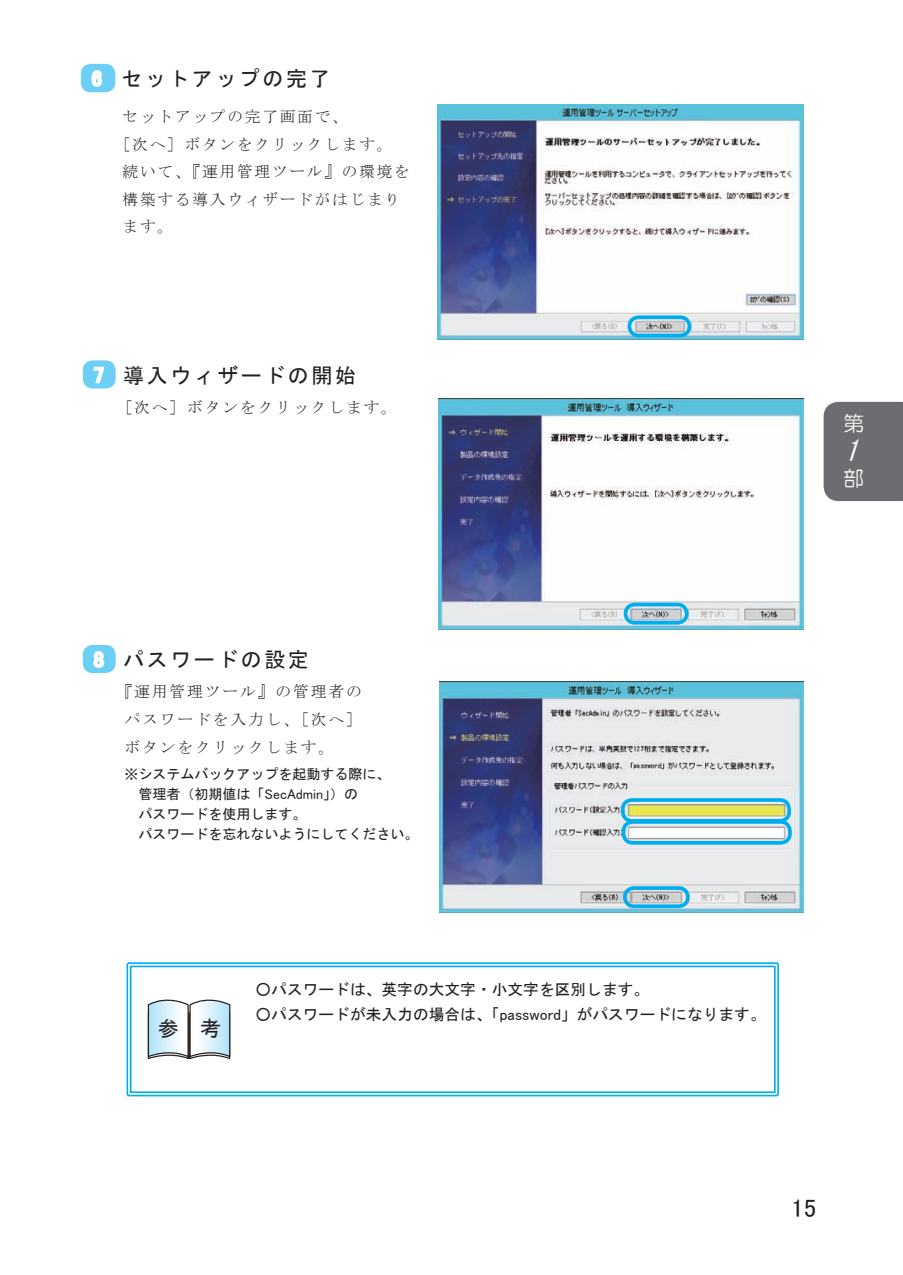
<style>
.page{position:relative;width:903px;height:1275px;background:#fff}
.page>*{position:absolute;margin:0;border:0;box-sizing:border-box;transform-origin:0 0}
.t1{font:italic 28px "MS Gothic";color:#fff;scale:.88 1}
.t2{font:25.2px "MS P Gothic";color:#231f20}
.t3{font:21px "MS Gothic";letter-spacing:.12em;color:#231f20}
.t4{font:21px "HG Maru Gothic MPRO";color:#fff}
.t5{font:15.75px/27.7px "MS Mincho";letter-spacing:.12em;color:#231f20;text-align:justify}
.t6{font:15.75px "MS Gothic";color:#231f20}
.t7{font:14px/20.1px "MS Gothic";color:#231f20}
.s1{font-family:"MS P Gothic";color:#fff}
.s2{font-family:"MS P Gothic"}
</style>
<div class="page">
<div style="left:823px;top:402px;width:80px;height:99px;background:#6c6d70"></div>
<div style="left:81px;top:64px;width:34px;height:28px;background:#6bcff6;border-radius:10px"></div>
<svg style="left:91px;top:70px;width:12px;height:17px"></svg>
<img style="left:437px;top:104px;width:366px;height:236px">
<div style="left:627px;top:315px;width:64px;height:22px;border:4px solid #00aeef;border-radius:9px"></div>
<div style="left:83px;top:360px;width:33px;height:28px;background:#6bcff6;border-radius:10px"></div>
<svg style="left:93px;top:366px;width:11px;height:18px"></svg>
<div style="left:83px;top:645px;width:33px;height:28px;background:#6bcff6;border-radius:10px"></div>
<svg style="left:93px;top:651px;width:12px;height:17px"></svg>
<img style="left:439px;top:398px;width:364px;height:231px">
<div style="left:624px;top:603px;width:64px;height:22px;border:4px solid #00aeef;border-radius:9px"></div>
<img style="left:439px;top:682px;width:365px;height:231px">
<div style="left:623px;top:886px;width:67px;height:22px;border:4px solid #00aeef;border-radius:9px"></div>
<div style="left:621px;top:798px;width:170px;height:25px;border:4px solid #00aeef;border-radius:9px"></div>
<div style="left:622px;top:820px;width:170px;height:25px;border:4px solid #00aeef;border-radius:9px"></div>
<div style="left:126px;top:962px;width:653px;height:134px;border:2px solid #00aeef;border-radius:2px"></div>
<div style="left:130px;top:966px;width:646px;height:127px;border:2px solid #00aeef"></div>
<svg style="left:147px;top:999px;width:84px;height:61px"></svg>
<h3 class="t3" style="left:92px;top:68px;width:241px"><span class="s1">6</span> セットアップの完了</h3>
<p class="t5" style="left:123px;top:102px;width:227px">セットアップの完了画面で、</p>
<p class="t5" style="left:115px;top:130px;width:279px">［次へ］ボタンをクリックします。</p>
<p class="t5" style="left:123px;top:158px;width:289px">続いて、『運用管理ツール』の環境を</p>
<p class="t5" style="left:123px;top:185px;width:279px">構築する導入ウィザードがはじまり</p>
<p class="t5" style="left:123px;top:213px;width:52px">ます。</p>
<h3 class="t3" style="left:123px;top:365px;width:234px">導入ウィザードの開始</h3>
<p class="t5" style="left:117px;top:394px;width:282px">［次へ］ボタンをクリックします。</p>
<h3 class="t4" style="left:843px;top:413px;width:22px">第</h3>
<h1 class="t1" style="left:844px;top:437px;width:26px">1</h1>
<h3 class="t4" style="left:843px;top:468px;width:21px">部</h3>
<h3 class="t3" style="left:123px;top:649px;width:187px">パスワードの設定</h3>
<p class="t5" style="left:125px;top:678px;width:239px;text-indent:-8px">『運用管理ツール』の管理者のパスワードを入力し、［次へ］ボタンをクリックします。</p>
<p class="t7" style="left:139px;top:763px;width:281px;text-indent:-14px">※システムバックアップを起動する際に、<br>管理者（初期値は「<span class="s2">SecAdmin</span>」）の<br>パスワードを使用します。<br>パスワードを忘れないようにしてください。</p>
<h3 class="t3" style="left:158px;top:1018px;width:64px">参　考</h3>
<p class="t6" style="left:255px;top:982px;width:395px">○パスワードは、英字の大文字・小文字を区別します。</p>
<p class="t6" style="left:255px;top:1006px;width:512px">○パスワードが未入力の場合は、「<span class="s2">password</span>」がパスワードになります。</p>
<h2 class="t2" style="left:791px;top:1195px;width:27px">15</h2>
</div>
